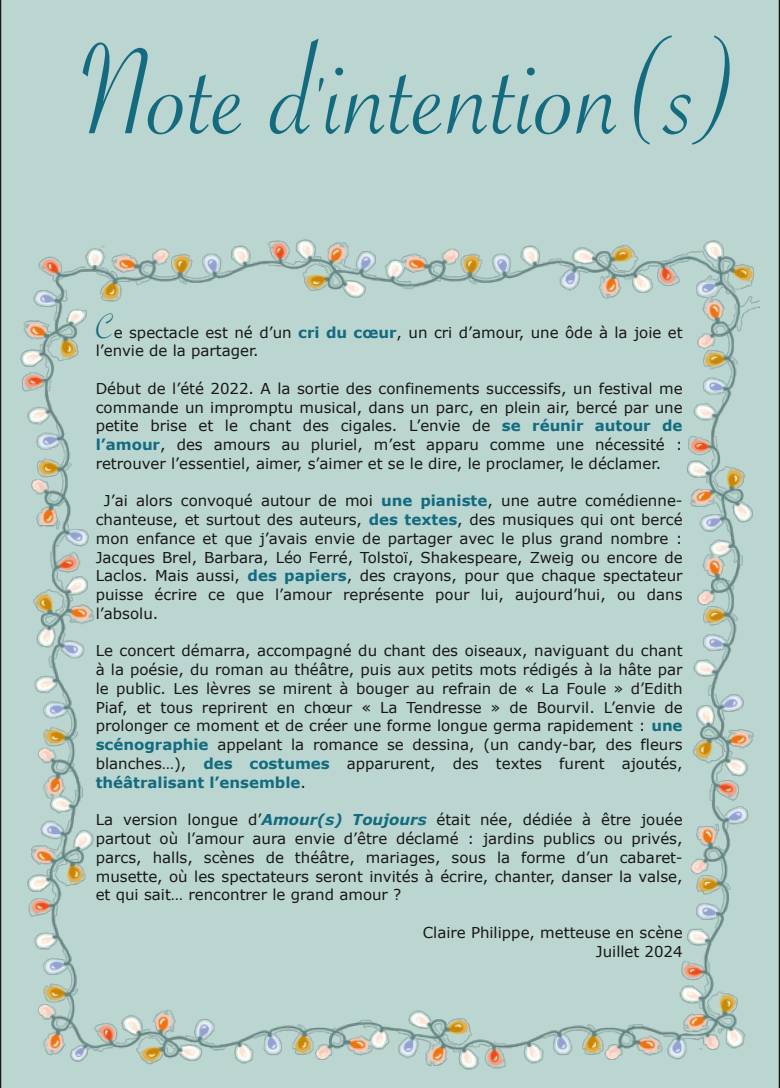
<style>
.page{position:relative;width:780px;height:1088px;background:#bbd6d1}
.page>*{position:absolute;margin:0;border:0;box-sizing:border-box;transform-origin:0 0}
.t1{font:137.5px "Savoye Let Plain";color:#146b7f}
.t2{font:37.5px "Savoye Let Plain";color:#146b7f}
.t3{font:15px/18.8px "Verdana";color:#181715;text-align:justify}
.s1{font-weight:700;color:#146b7f}
.s2{font-weight:700;font-style:italic;color:#146b7f}
</style>
<div class="page">
<img style="left:17px;top:238px;width:742px;height:833px">
<h1 class="t1" style="left:79px;top:39px;width:665px">Note d'intention(s)</h1>
<h2 class="t2" style="left:96px;top:312px;width:20px">C</h2>
<p class="t3" style="left:96px;top:322px;width:588px;text-indent:18px">e spectacle est né d’un <span class="s1">cri du cœur</span>, un cri d’amour, une ôde à la joie et l’envie de la partager.</p>
<p class="t3" style="left:96px;top:379px;width:588px">Début de l’été 2022. A la sortie des confinements successifs, un festival me commande un impromptu musical, dans un parc, en plein air, bercé par une petite brise et le chant des cigales. L’envie de <span class="s1">se réunir autour de l’amour</span>, des amours au pluriel, m’est apparu comme une nécessité : retrouver l’essentiel, aimer, s’aimer et se le dire, le proclamer, le déclamer.</p>
<p class="t3" style="left:96px;top:491px;width:588px;text-indent:8px">J’ai alors convoqué autour de moi <span class="s1">une pianiste</span>, une autre comédienne&shy;chanteuse, et surtout des auteurs, <span class="s1">des textes</span>, des musiques qui ont bercé mon enfance et que j’avais envie de partager avec le plus grand nombre :<br>Jacques Brel, Barbara, Léo Ferré, Tolstoï, Shakespeare, Zweig ou encore de Laclos. Mais aussi, <span class="s1">des papiers</span>, des crayons, pour que chaque spectateur puisse écrire ce que l’amour représente pour lui, aujourd’hui, ou dans l’absolu.</p>
<p class="t3" style="left:96px;top:641px;width:588px">Le concert démarra, accompagné du chant des oiseaux, naviguant du chant à la poésie, du roman au théâtre, puis aux petits mots rédigés à la hâte par le public. Les lèvres se mirent à bouger au refrain de « La Foule » d’Edith Piaf, et tous reprirent en chœur « La Tendresse » de Bourvil. L’envie de prolonger ce moment et de créer une forme longue germa rapidement : <span class="s1">une scénographie</span> appelant la romance se dessina, (un candy-bar, des fleurs blanches…), <span class="s1">des costumes</span> apparurent, des textes furent ajoutés, <span class="s1">théâtralisant l’ensemble</span>.</p>
<p class="t3" style="left:96px;top:810px;width:588px">La version longue d’<span class="s2">Amour(s) Toujours</span> était née, dédiée à être jouée partout où l’amour aura envie d’être déclamé : jardins publics ou privés, parcs, halls, scènes de théâtre, mariages, sous la forme d’un cabaret&shy;musette, où les spectateurs seront invités à écrire, chanter, danser la valse, et qui sait… rencontrer le grand amour ?</p>
<p class="t3" style="left:422px;top:922px;width:261px;text-align:right">Claire Philippe, metteuse en scène<br>Juillet 2024</p>
</div>
